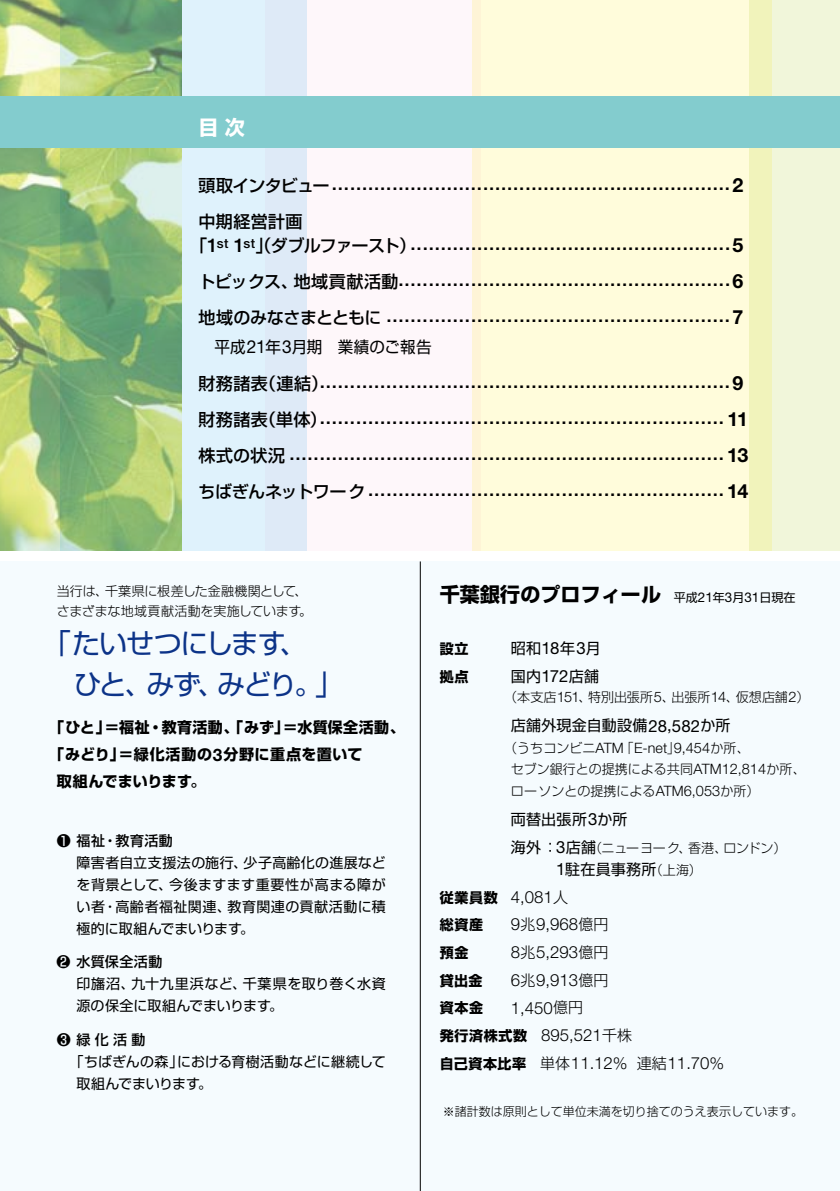
<style>
.page{position:relative;width:840px;height:1191px;background:#fff}
.page>*{position:absolute;margin:0;border:0;box-sizing:border-box;transform-origin:0 0}
.t1{font:28px/40px "Shin Go";letter-spacing:-.05em;color:#0c3388}
.t2{font:700 20px "Shin Go";letter-spacing:.005em;color:#000}
.t3{font:700 20px "Shin Go";color:#fff}
.t4{font:500 18.8px/36px "Helvetica Neue";color:#000;text-align:center}
.t5{font:500 17px "Shin Go";letter-spacing:.02em;color:#000}
.t6{font:300 16.8px "Helvetica Neue";color:#000}
.t7{font:16px "Shin Go";color:#000}
.t8{font:15px "Shin Go";letter-spacing:.015em;color:#000}
.t9{font:700 15px "Shin Go";letter-spacing:.025em;color:#000}
.t10{font:700 15px "Shin Go";letter-spacing:.005em;color:#000}
.t11{font:14px/22px "Shin Go";letter-spacing:.02em;color:#000;text-align:justify}
.t12{font:700 14px/27.6px "Shin Go";letter-spacing:.05em;color:#000}
.t13{font:14px/22px "Shin Go";letter-spacing:-.005em;color:#000}
.t14{font:500 14px "Shin Go";letter-spacing:.035em;color:#000}
.t15{font:300 13px/21.4px "Shin Go";color:#000}
.t16{font:300 12px "Shin Go";color:#000}
.s1{font-weight:700;font-size:19.6px}
.s2{font-size:19px}
.s3{font-size:13.2px}
.s4{font-family:"Helvetica Neue";font-size:18px}
.s5{font-family:"Helvetica Neue";font-size:17.2px}
.s6{font-weight:400;font-size:12px}
.s7{font-family:"Helvetica Neue";font-weight:400;font-size:13.4px}
.s8{font-family:"Helvetica Neue";font-size:16.8px}
.s9{font-family:"Helvetica Neue";font-size:14.6px}
.s10{font-family:"Helvetica Neue";font-size:16.4px}
.s11{font-family:"Helvetica Neue";font-size:14.4px}
.s12{font-weight:400;font-size:15px}
.s13{font-family:"Helvetica Neue";font-weight:400;font-size:16.8px}
.s14{font-weight:300;font-size:13px}
.s15{font-family:"Helvetica Neue";font-weight:300;font-size:16.8px}
.s16{font-family:"Helvetica Neue";font-weight:300;font-size:16.4px}
.s17{font-weight:300;font-size:15px}
.s18{font-family:"Shin Go";font-size:15px}
.s19{font-size:16.4px}
.s20{font-family:"Shin Go";font-weight:700;font-size:14px}
</style>
<div class="page">
<img style="left:0;top:0;width:60px;height:550px">
<div style="left:472px;top:0;width:299px;height:550px;background:#fffcdb"></div>
<svg style="left:60px;top:0;width:205px;height:550px;background:#accead"></svg>
<svg style="left:748px;top:0;width:91px;height:550px;background:#f0f5d2"></svg>
<svg style="left:265px;top:0;width:215px;height:550px"></svg>
<div style="left:0;top:561px;width:839px;height:630px;background:#f5fbfe"></div>
<div style="left:0;top:96px;width:839px;height:51px;background:#83ccce"></div>
<hr style="left:419px;top:561px;width:1px;height:630px;background:#000">
<p class="t3" style="left:198px;top:114px;width:48px">目次</p>
<p class="t4" style="left:198px;top:165px;width:546px"><sub>頭取インタビュー</sub>..................................................................<span class="s1">2</span></p>
<p class="t5" style="left:198px;top:210px;width:105px">中期経営計画</p>
<p class="t4" style="left:190px;top:225px;width:554px"><sub>「</sub><span class="s2">1</span><span class="s3">st</span> <span class="s2">1</span><span class="s3">st</span><sub>（」ダブルファースト）</sub>.....................................................<span class="s1">5</span><sub>トピックス、地域貢献活動</sub>.......................................................<span class="s1">6</span><sub>地域のみなさまとともに</sub> .........................................................<span class="s1">7</span></p>
<p class="t7" style="left:214px;top:336px;width:218px">平成<span class="s4">21</span>年<span class="s4">3</span>月期 業績のご報告</p>
<p class="t4" style="left:198px;top:363px;width:551px;text-align:left"><sub>財務諸表（連結）</sub>....................................................................<span class="s1">9</span><sub>財務諸表（単体）</sub>................................................................... <span class="s1">11</span><sub>株式の状況</sub> ........................................................................ <span class="s1">13</span><sub>ちばぎんネットワーク</sub>........................................................... <span class="s1">14</span></p>
<p class="t15" style="left:57px;top:580px;width:257px;line-height:20px">当行は、千葉県に根差した金融機関として、さまざまな地域貢献活動を実施しています。</p>
<h1 class="t1" style="left:74px;top:622px;width:271px;text-indent:-31px">「たいせつにします、<br>ひと、みず、みどり。」</h1>
<p class="t9" style="left:49px;top:717px;width:357px">「ひと」＝福祉・教育活動、「みず」＝水質保全活動、</p>
<p class="t9" style="left:49px;top:744px;width:314px">「みどり」＝緑化活動の<span class="s5">3</span>分野に重点を置いて</p>
<p class="t10" style="left:57px;top:771px;width:150px">取組んでまいります。</p>
<p class="t14" style="left:57px;top:831px;width:118px">❶ 福祉・教育活動</p>
<p class="t11" style="left:76px;top:851px;width:311px">障害者自立支援法の施行、少子高齢化の進展などを背景として、今後ますます重要性が高まる障がい者・高齢者福祉関連、教育関連の貢献活動に積極的に取組んでまいります。</p>
<p class="t14" style="left:57px;top:953px;width:107px">❷ 水質保全活動</p>
<p class="t11" style="left:77px;top:972px;width:310px">印旛沼、九十九里浜など、千葉県を取り巻く水資源の保全に取組んでまいります。</p>
<p class="t14" style="left:57px;top:1030px;width:90px">❸ 緑化活動</p>
<p class="t13" style="left:77px;top:1049px;width:310px;text-indent:-7px">「ちばぎんの森」における育樹活動などに継続して取組んでまいります。</p>
<p class="t2" style="left:439px;top:581px;width:357px">千葉銀行のプロフィール <span class="s6">平成</span><span class="s7">21</span><span class="s6">年</span><span class="s7">3</span><span class="s6">月</span><span class="s7">31</span><span class="s6">日現在</span></p>
<p class="t12" style="left:439px;top:634px;width:30px">設立</p>
<p class="t8" style="left:510px;top:638px;width:91px">昭和<span class="s8">18</span>年<span class="s8">3</span>月</p>
<p class="t12" style="left:439px;top:662px;width:30px">拠点</p>
<p class="t8" style="left:510px;top:666px;width:90px">国内<span class="s8">172</span>店舗</p>
<p class="t15" style="left:504px;top:686px;width:306px">（本支店<span class="s9">151</span>、特別出張所<span class="s9">5</span>、出張所<span class="s9">14</span>、仮想店舗<span class="s9">2</span>）</p>
<p class="t8" style="left:510px;top:716px;width:221px">店舗外現金自動設備<span class="s8">28</span><span class="s10">,</span><span class="s8">582</span>か所</p>
<p class="t15" style="left:510px;top:736px;width:296px;text-indent:-6px">（うちコンビニ<span class="s11">ATM</span>「<span class="s11">E-net</span>」<span class="s9">9</span><span class="s11">,</span><span class="s9">454</span>か所、<br>セブン銀行との提携による共同<span class="s11">ATM</span><span class="s9">12</span><span class="s11">,</span><span class="s9">814</span>か所、ローソンとの提携による<span class="s11">ATM</span><span class="s9">6</span><span class="s11">,</span><span class="s9">053</span>か所）</p>
<p class="t8" style="left:510px;top:809px;width:118px">両替出張所<span class="s8">3</span>か所</p>
<p class="t15" style="left:510px;top:836px;width:277px"><span class="s12">海外：</span><span class="s13">3</span><span class="s12">店舗</span>（ニューヨーク、香港、ロンドン）</p>
<p class="t8" style="left:555px;top:859px;width:147px"><span class="s8">1</span>駐在員事務所<span class="s14">（上海）</span></p>
<p class="t12" style="left:439px;top:882px;width:130px">従業員数 <span class="s15">4</span><span class="s16">,</span><span class="s15">081</span><span class="s17">人</span>総資産</p>
<p class="t6" style="left:510px;top:914px;width:99px">9<span class="s18">兆</span>9<span class="s19">,</span>968<span class="s18">億円</span></p>
<p class="t12" style="left:439px;top:938px;width:30px">預金</p>
<p class="t6" style="left:510px;top:942px;width:99px">8<span class="s18">兆</span>5<span class="s19">,</span>293<span class="s18">億円</span></p>
<p class="t12" style="left:439px;top:965px;width:44px">貸出金</p>
<p class="t6" style="left:510px;top:969px;width:99px">6<span class="s18">兆</span>9<span class="s19">,</span>913<span class="s18">億円</span></p>
<p class="t12" style="left:439px;top:993px;width:45px">資本金</p>
<p class="t6" style="left:510px;top:997px;width:74px">1<span class="s19">,</span>450<span class="s18">億円</span></p>
<p class="t12" style="left:439px;top:1021px;width:194px">発行済株式数 <span class="s15">895</span><span class="s16">,</span><span class="s15">521</span><span class="s17">千株</span></p>
<p class="t6" style="left:439px;top:1052px;width:286px"><span class="s20">自己資本比率</span> <span class="s18">単体</span>11<span class="s19">.</span>12<span class="s19">%</span> <span class="s18">連結</span>11<span class="s19">.</span>70<span class="s19">%</span></p>
<p class="t16" style="left:442px;top:1104px;width:362px">※諸計数は原則として単位未満を切り捨てのうえ表示しています。</p>
</div>
